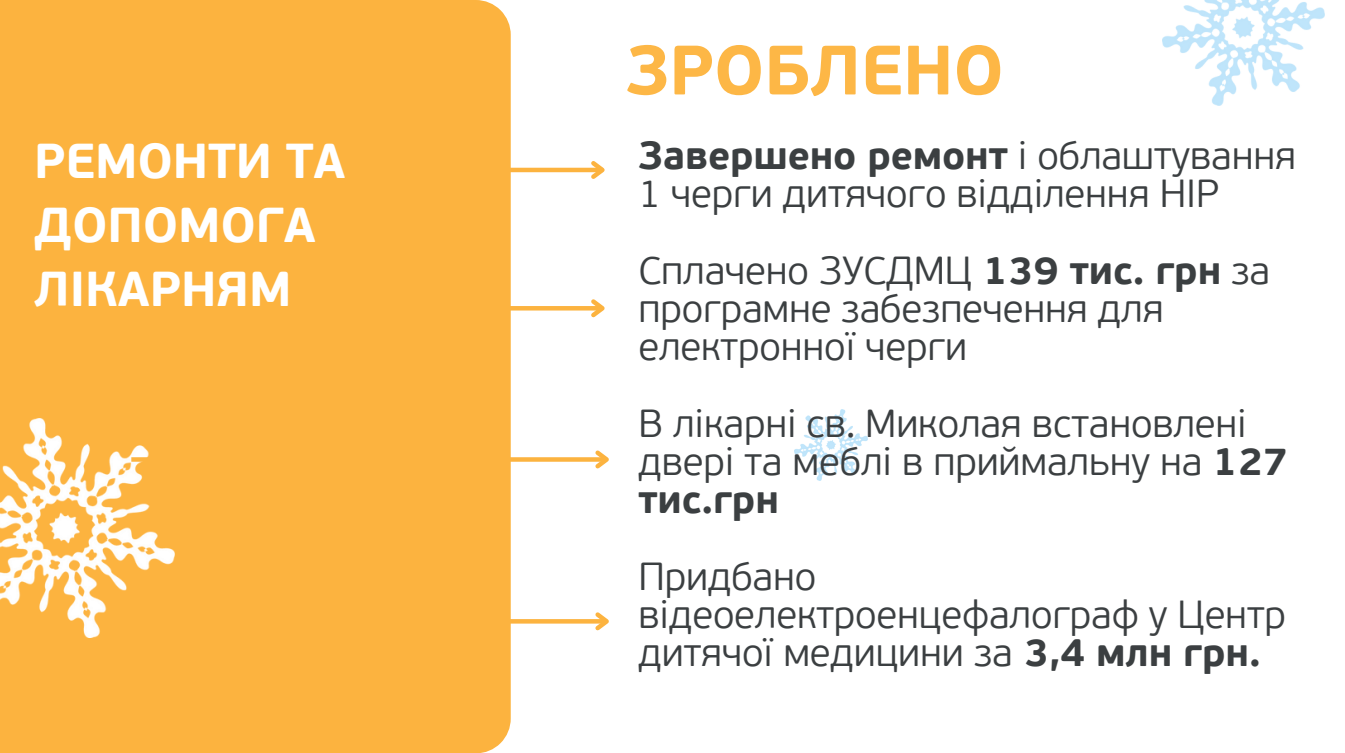
<style>
.page{position:relative;width:1345px;height:753px;background:#fff}
.page>*{position:absolute;margin:0;border:0;box-sizing:border-box;transform-origin:0 0}
.t1{font:700 69.6px "PF Beau Sans Pro";letter-spacing:-.005em;color:#fdb746}
.t2{font:700 48.75px/64.2px "PF Beau Sans Pro";letter-spacing:-.005em;color:#fff}
.t3{font:300 39px/38.2px "PF Beau Sans Pro";letter-spacing:-.005em;color:#3b3f41}
.s1{font-weight:700}
</style>
<div class="page">
<hr style="left:127px;top:306px;width:475px;height:4px;background:#fcb33f">
<svg style="left:587px;top:299px;width:18px;height:19px"></svg>
<div style="left:0;top:0;width:511px;height:753px;background:#fcb33f"></div>
<hr style="left:127px;top:168px;width:475px;height:4px;background:#fcb33f">
<svg style="left:587px;top:161px;width:18px;height:18px"></svg>
<hr style="left:131px;top:619px;width:475px;height:4px;background:#fcb33f">
<svg style="left:591px;top:612px;width:18px;height:19px"></svg>
<img style="left:0;top:418px;width:174px;height:219px">
<img style="left:794px;top:409px;width:73px;height:71px">
<img style="left:1162px;top:0;width:162px;height:106px">
<div style="left:131px;top:457px;width:475px;height:5px;background:#fcb33f"></div>
<svg style="left:591px;top:450px;width:18px;height:19px"></svg>
<p class="t1" style="left:626px;top:42px;width:379px">ЗРОБЛЕНО</p>
<h2 class="t2" style="left:34px;top:133px;width:313px">РЕМОНТИ ТА<br>ДОПОМОГА<br>ЛІКАРНЯМ</h2>
<p class="t3" style="left:638px;top:140px;width:659px"><span class="s1">Завершено ремонт</span> і облаштування<br>1 черги дитячого відділення НІР</p>
<p class="t3" style="left:638px;top:255px;width:633px">Сплачено ЗУСДМЦ <span class="s1">139 тис. грн</span> за програмне забезпечення для електронної черги</p>
<p class="t3" style="left:638px;top:408px;width:651px">В лікарні св. Миколая встановлені двері та меблі в приймальну на <span class="s1">127 тис.грн</span></p>
<p class="t3" style="left:638px;top:561px;width:649px">Придбано відеоелектроенцефалограф у Центр дитячої медицини за <span class="s1">3,4 млн грн.</span></p>
</div>
